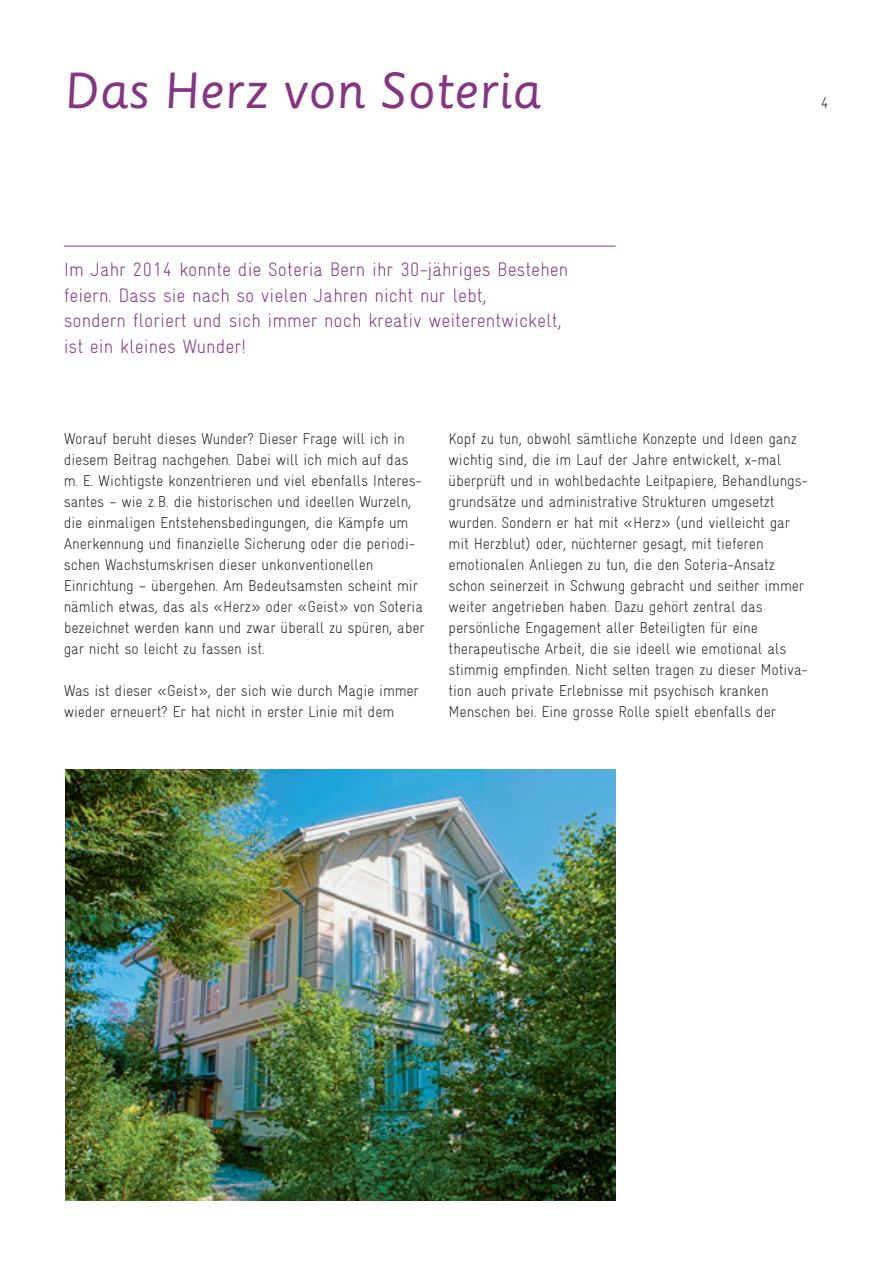
<style>
.page{position:relative;width:893px;height:1263px;background:#fff}
.page>*{position:absolute;margin:0;border:0;box-sizing:border-box;transform-origin:0 0}
.t1{font:49.5px "Sassoon Primary";color:#853583}
.t2{font:300 condensed 19.5px/25.5px "Gravur";color:#853583}
.t3{font:300 condensed 15.75px/21px "Gravur";letter-spacing:-.01em;color:#231f20}
</style>
<div class="page">
<hr style="left:64px;top:246px;width:551px;height:1px;background:#853583">
<img style="left:65px;top:770px;width:550px;height:430px">
<h1 class="t1" style="left:64px;top:62px;width:478px">Das Herz von Soteria</h1>
<p class="t3" style="left:821px;top:92px;width:9px">4</p>
<p class="t2" style="left:64px;top:257px;width:506px">Im Jahr 2014 konnte die Soteria Bern ihr 30-jähriges Bestehen feiern. Dass sie nach so vielen Jahren nicht nur lebt,<br>sondern floriert und sich immer noch kreativ weiterentwickelt, ist ein kleines Wunder!</p>
<p class="t3" style="left:64px;top:428px;width:363px">Worauf beruht dieses Wunder? Dieser Frage will ich in diesem Beitrag nachgehen. Dabei will ich mich auf das m. E. Wichtigste konzentrieren und viel ebenfalls Interes&shy;santes – wie z.B. die historischen und ideellen Wurzeln, die einmaligen Entstehensbedingungen, die Kämpfe um Anerkennung und finanzielle Sicherung oder die periodi&shy;schen Wachstumskrisen dieser unkonventionellen Einrichtung – übergehen. Am Bedeutsamsten scheint mir nämlich etwas, das als «Herz» oder «Geist» von Soteria bezeichnet werden kann und zwar überall zu spüren, aber gar nicht so leicht zu fassen ist.</p>
<p class="t3" style="left:64px;top:680px;width:357px">Was ist dieser «Geist», der sich wie durch Magie immer wieder erneuert? Er hat nicht in erster Linie mit dem</p>
<p class="t3" style="left:449px;top:428px;width:361px">Kopf zu tun, obwohl sämtliche Konzepte und Ideen ganz wichtig sind, die im Lauf der Jahre entwickelt, x-mal überprüft und in wohlbedachte Leitpapiere, Behandlungs&shy;grundsätze und administrative Strukturen umgesetzt wurden. Sondern er hat mit «Herz» (und vielleicht gar mit Herzblut) oder, nüchterner gesagt, mit tieferen emotionalen Anliegen zu tun, die den Soteria-Ansatz schon seinerzeit in Schwung gebracht und seither immer weiter angetrieben haben. Dazu gehört zentral das persönliche Engagement aller Beteiligten für eine therapeutische Arbeit, die sie ideell wie emotional als stimmig empfinden. Nicht selten tragen zu dieser Motiva&shy;tion auch private Erlebnisse mit psychisch kranken Menschen bei. Eine grosse Rolle spielt ebenfalls der</p>
</div>
